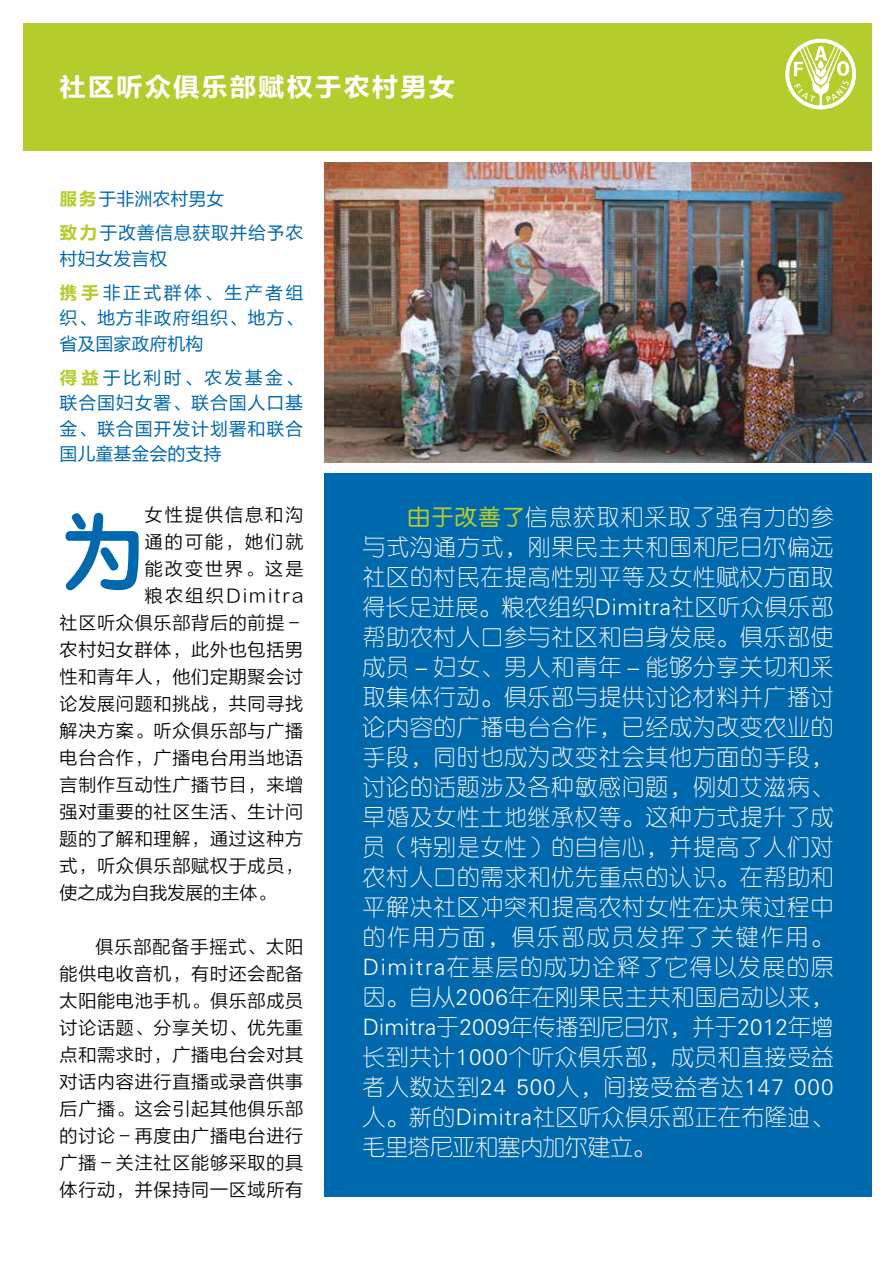
<style>
.page{position:relative;width:893px;height:1263px;background:#fff}
.page>*{position:absolute;margin:0;border:0;box-sizing:border-box;transform-origin:0 0}
.t1{font:85.35px "FZY4 K GBK1 0";color:#0068ac}
.t2{font:26.25px "FZLTCHK GBK1 0";letter-spacing:.05em;color:#fff}
.t3{font:22.5px/30px "FZY1 K GBK1 0";letter-spacing:.03em;color:#fff;text-align:justify}
.t4{font:18px/27px "FZLTXIHK GBK1 0";letter-spacing:.045em;color:#000;text-align:justify}
.t5{font:18px/25.5px "FZLTHK GBK1 0";letter-spacing:.045em;color:#0068ac}
.t6{font:18px/25.5px "FZLTHK GBK1 0";letter-spacing:.02em;color:#0068ac}
.t7{font:18px/34px "FZLTHK GBK1 0";letter-spacing:.125em;color:#0068ac}
.t8{font:18px "FZLTXIHK GBK1 0";color:#000}
.t9{font:18px "FZLTXIHK GBK1 0";letter-spacing:.13em;color:#000}
.t10{font:18px "FZLTXIHK GBK1 0";letter-spacing:.115em;color:#000}
.s1{font-family:"FZLTCHK GBK1 0";color:#b5cc2d}
.s2{font-family:"FZY3 K GBK1 0";color:#b5cc2d}
</style>
<div class="page">
<div style="left:23px;top:23px;width:849px;height:128px;background:#b5cc2d"></div>
<div style="left:325px;top:473px;width:547px;height:723px;background:#0068ac"></div>
<img style="left:325px;top:162px;width:547px;height:301px">
<svg style="left:785px;top:39px;width:71px;height:70px"></svg>
<p class="t2" style="left:59px;top:73px;width:398px">社区听众俱乐部赋权于农村男女</p>
<p class="t5" style="left:60px;top:182px;width:245px;line-height:34px"><span class="s1">服务</span>于非洲农村男女<br><span class="s1">致力</span>于改善信息获取并给予农</p>
<p class="t7" style="left:60px;top:242px;width:245px">村妇女发言权<br><span class="s1">携手</span>非正式群体、生产者组</p>
<p class="t6" style="left:60px;top:305px;width:245px">织、地方非政府组织、地方、省及国家政府机构</p>
<p class="t5" style="left:60px;top:365px;width:245px;text-align:justify"><span class="s1">得益</span>于比利时、农发基金、联合国妇女署、联合国人口基金、联合国开发计划署和联合国儿童基金会的支持</p>
<h1 class="t1" style="left:60px;top:502px;width:87px">为</h1>
<p class="t10" style="left:145px;top:505px;width:160px">女性提供信息和沟</p>
<p class="t4" style="left:145px;top:529px;width:160px">通的可能，她们就</p>
<p class="t4" style="left:145px;top:556px;width:160px">能改变世界。这是</p>
<p class="t9" style="left:145px;top:586px;width:160px">粮农组织Dimitra</p>
<p class="t4" style="left:60px;top:610px;width:245px">社区听众俱乐部背后的前提－</p>
<p class="t4" style="left:60px;top:637px;width:245px">农村妇女群体，此外也包括男</p>
<p class="t4" style="left:60px;top:664px;width:245px">性和青年人，他们定期聚会讨</p>
<p class="t4" style="left:60px;top:691px;width:245px">论发展问题和挑战，共同寻找</p>
<p class="t4" style="left:60px;top:718px;width:245px">解决方案。听众俱乐部与广播</p>
<p class="t4" style="left:60px;top:745px;width:245px">电台合作，广播电台用当地语</p>
<p class="t4" style="left:60px;top:772px;width:245px">言制作互动性广播节目，来增</p>
<p class="t4" style="left:60px;top:799px;width:245px">强对重要的社区生活、生计问</p>
<p class="t4" style="left:60px;top:826px;width:245px">题的了解和理解，通过这种方</p>
<p class="t4" style="left:60px;top:853px;width:245px">式，听众俱乐部赋权于成员，</p>
<p class="t8" style="left:60px;top:883px;width:217px">使之成为自我发展的主体。</p>
<p class="t4" style="left:60px;top:934px;width:245px;text-indent:36px">俱乐部配备手摇式、太阳能供电收音机，有时还会配备太阳能电池手机。俱乐部成员讨论话题、分享关切、优先重点和需求时，广播电台会对其对话内容进行直播或录音供事后广播。这会引起其他俱乐部的讨论－再度由广播电台进行广播－关注社区能够采取的具体行动，并保持同一区域所有</p>
<p class="t3" style="left:363px;top:502px;width:472px;text-indent:45px"><span class="s2">由于改善了</span>信息获取和采取了强有力的参与式沟通方式，刚果民主共和国和尼日尔偏远社区的村民在提高性别平等及女性赋权方面取得长足进展。粮农组织Dimitra社区听众俱乐部帮助农村人口参与社区和自身发展。俱乐部使成员－妇女、男人和青年－能够分享关切和采取集体行动。俱乐部与提供讨论材料并广播讨论内容的广播电台合作，已经成为改变农业的手段，同时也成为改变社会其他方面的手段，讨论的话题涉及各种敏感问题，例如艾滋病、早婚及女性土地继承权等。这种方式提升了成员（特别是女性）的自信心，并提高了人们对农村人口的需求和优先重点的认识。在帮助和平解决社区冲突和提高农村女性在决策过程中的作用方面，俱乐部成员发挥了关键作用。Dimitra在基层的成功诠释了它得以发展的原因。自从2006年在刚果民主共和国启动以来，Dimitra于2009年传播到尼日尔，并于2012年增长到共计1000个听众俱乐部，成员和直接受益者人数达到24 500人，间接受益者达147 000人。新的Dimitra社区听众俱乐部正在布隆迪、毛里塔尼亚和塞内加尔建立。</p>
</div>
